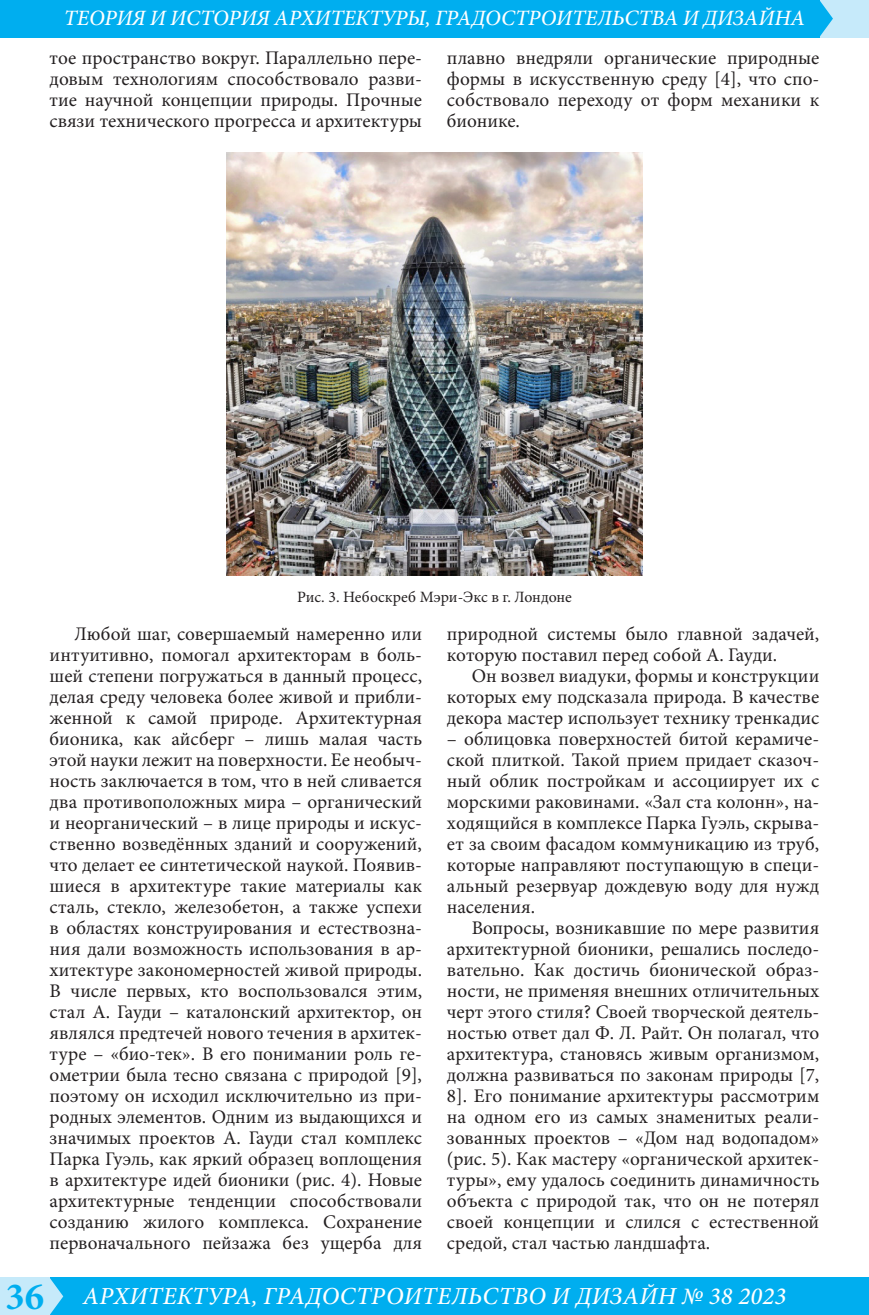
<style>
.page{position:relative;width:869px;height:1315px;background:#fff}
.page>*{position:absolute;margin:0;border:0;box-sizing:border-box;transform-origin:0 0}
.t1{font:italic 500 24.5px "Minion Pro";letter-spacing:.01em;color:#fff}
.t2{font:italic 500 21.88px "Minion Pro";letter-spacing:-.01em;color:#fff}
.t3{font:19.25px/21px "Minion Pro";color:#231f20;text-align:justify}
.Рисунок{font:15.75px "Minion Pro";color:#231f20}
.s1{font-weight:700;font-style:normal;font-size:38.5px;color:#00aeef}
</style>
<div class="page">
<div style="left:46px;top:1277px;width:822px;height:38px;background:#00aeef"></div>
<div style="left:819px;top:0;width:49px;height:37px;background:#c6eafa"></div>
<div style="left:0;top:1277px;width:50px;height:38px;background:#c6eafa"></div>
<div style="left:0;top:0;width:819px;height:37px;background:#00aeef"></div>
<svg style="left:50px;top:1278px;width:13px;height:37px"></svg>
<svg style="left:819px;top:0;width:13px;height:37px"></svg>
<img style="left:226px;top:152px;width:416px;height:423px">
<p class="t2" style="left:64px;top:3px;width:742px">ТЕОРИЯ И ИСТОРИЯ АРХИТЕКТУРЫ, ГРАДОСТРОИТЕЛЬСТВА И ДИЗАЙНА</p>
<p class="t3" style="left:50px;top:47px;width:374px">тое пространство вокруг. Параллельно пере&shy;довым технологиям способствовало разви&shy;тие научной концепции природы. Прочные связи технического прогресса и архитектуры</p>
<p class="t3" style="left:446px;top:47px;width:374px">плавно внедряли органические природные формы в искусственную среду [4], что спо&shy;собствовало переходу от форм механики к бионике.</p>
<p class="Рисунок" style="left:297px;top:586px;width:276px">Рис. 3. Небоскреб Мэри-Экс в г. Лондоне</p>
<p class="t3" style="left:50px;top:623px;width:374px;text-indent:25px">Любой шаг, совершаемый намеренно или интуитивно, помогал архитекторам в боль&shy;шей степени погружаться в данный процесс, делая среду человека более живой и прибли&shy;женной к самой природе. Архитектурная бионика, как айсберг – лишь малая часть этой науки лежит на поверхности. Ее необыч&shy;ность заключается в том, что в ней сливается два противоположных мира – органический и неорганический – в лице природы и искус&shy;ственно возведённых зданий и сооружений, что делает ее синтетической наукой. Появив&shy;шиеся в архитектуре такие материалы как сталь, стекло, железобетон, а также успехи в областях конструирования и естествозна&shy;ния дали возможность использования в ар&shy;хитектуре закономерностей живой природы.<br>В числе первых, кто воспользовался этим, стал А. Гауди – каталонский архитектор, он являлся предтечей нового течения в архитек&shy;туре – «био-тек». В его понимании роль ге&shy;ометрии была тесно связана с природой [9], поэтому он исходил исключительно из при&shy;родных элементов. Одним из выдающихся и значимых проектов А. Гауди стал комплекс Парка Гуэль, как яркий образец воплощения в архитектуре идей бионики (рис. 4). Новые архитектурные тенденции способствовали созданию жилого комплекса. Сохранение первоначального пейзажа без ущерба для</p>
<p class="t3" style="left:446px;top:623px;width:374px">природной системы было главной задачей, которую поставил перед собой А. Гауди.</p>
<p class="t3" style="left:446px;top:665px;width:374px;text-indent:25px">Он возвел виадуки, формы и конструкции которых ему подсказала природа. В качестве декора мастер использует технику тренкадис</p>
<p class="t3" style="left:446px;top:728px;width:374px">– облицовка поверхностей битой керамиче&shy;ской плиткой. Такой прием придает сказоч&shy;ный облик постройкам и ассоциирует их с морскими раковинами. «Зал ста колонн», на&shy;ходящийся в комплексе Парка Гуэль, скрыва&shy;ет за своим фасадом коммуникацию из труб, которые направляют поступающую в специ&shy;альный резервуар дождевую воду для нужд населения.</p>
<p class="t3" style="left:446px;top:917px;width:374px;text-indent:25px">Вопросы, возникавшие по мере развития архитектурной бионики, решались последо&shy;вательно. Как достичь бионической образ&shy;ности, не применяя внешних отличительных черт этого стиля? Своей творческой деятель&shy;ностью ответ дал Ф. Л. Райт. Он полагал, что архитектура, становясь живым организмом, должна развиваться по законам природы [7, 8]. Его понимание архитектуры рассмотрим на одном его из самых знаменитых реали&shy;зованных проектов – «Дом над водопадом» (рис. 5). Как мастеру «органической архитек&shy;туры», ему удалось соединить динамичность объекта с природой так, что он не потерял своей концепции и слился с естественной средой, стал частью ландшафта.</p>
<p class="t1" style="left:6px;top:1279px;width:781px"><span class="s1">36</span> АРХИТЕКТУРА, ГРАДОСТРОИТЕЛЬСТВО И ДИЗАЙН № 38 2023</p>
</div>
